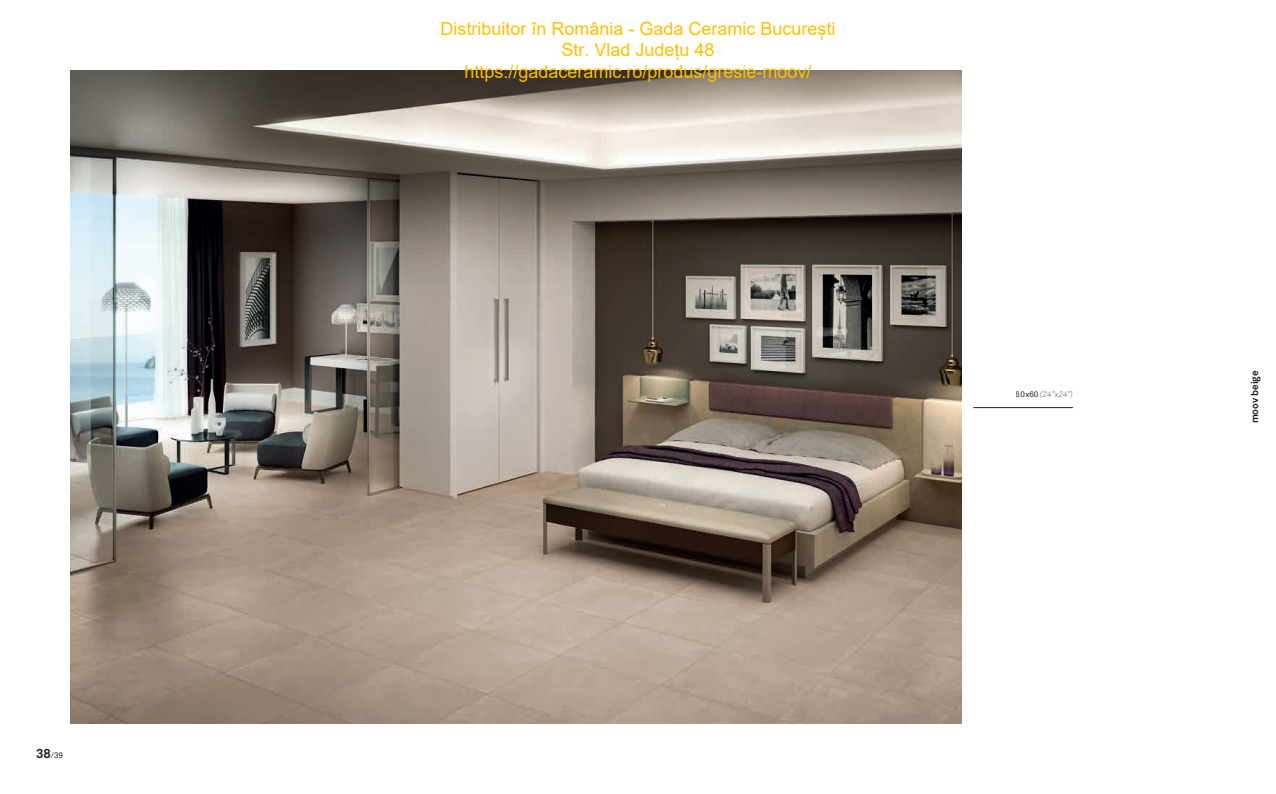
<style>
.page{position:relative;width:1276px;height:794px;background:#fff}
.page>*{position:absolute;margin:0;border:0;box-sizing:border-box;transform-origin:0 0}
.t1{font:18px/21.6px "Arial";color:#ffbf00;text-align:center}
.t2{font:700 10px "Akkurat Std";color:#231f20}
.t3{font:italic 300 8px "Akkurat Std";color:#505150}
.t4{font:8px "Akkurat Std";color:#231f20}
.s1{font-weight:700;font-size:13px}
.s2{font-weight:400;font-style:normal;color:#231f20}
</style>
<div class="page">
<hr style="left:973px;top:407px;width:100px;height:1px;background:#231f20">
<img style="left:71px;top:71px;width:890px;height:652px">
<p class="t4" style="left:36px;top:750px;width:29px"><span class="s1">38</span>/39</p>
<p class="t1" style="left:440px;top:17px;width:397px">Distribuitor în România - Gada Ceramic București<br>Str. Vlad Județu 48 https://gadaceramic.ro/produs/gresie-moov/</p>
<p class="t3" style="left:1016px;top:389px;width:59px"><span class="s2">60x60</span> (24”x24”)</p>
<p class="t2" style="left:1248px;top:423px;width:54px;rotate:-90deg">moov beige</p>
</div>
